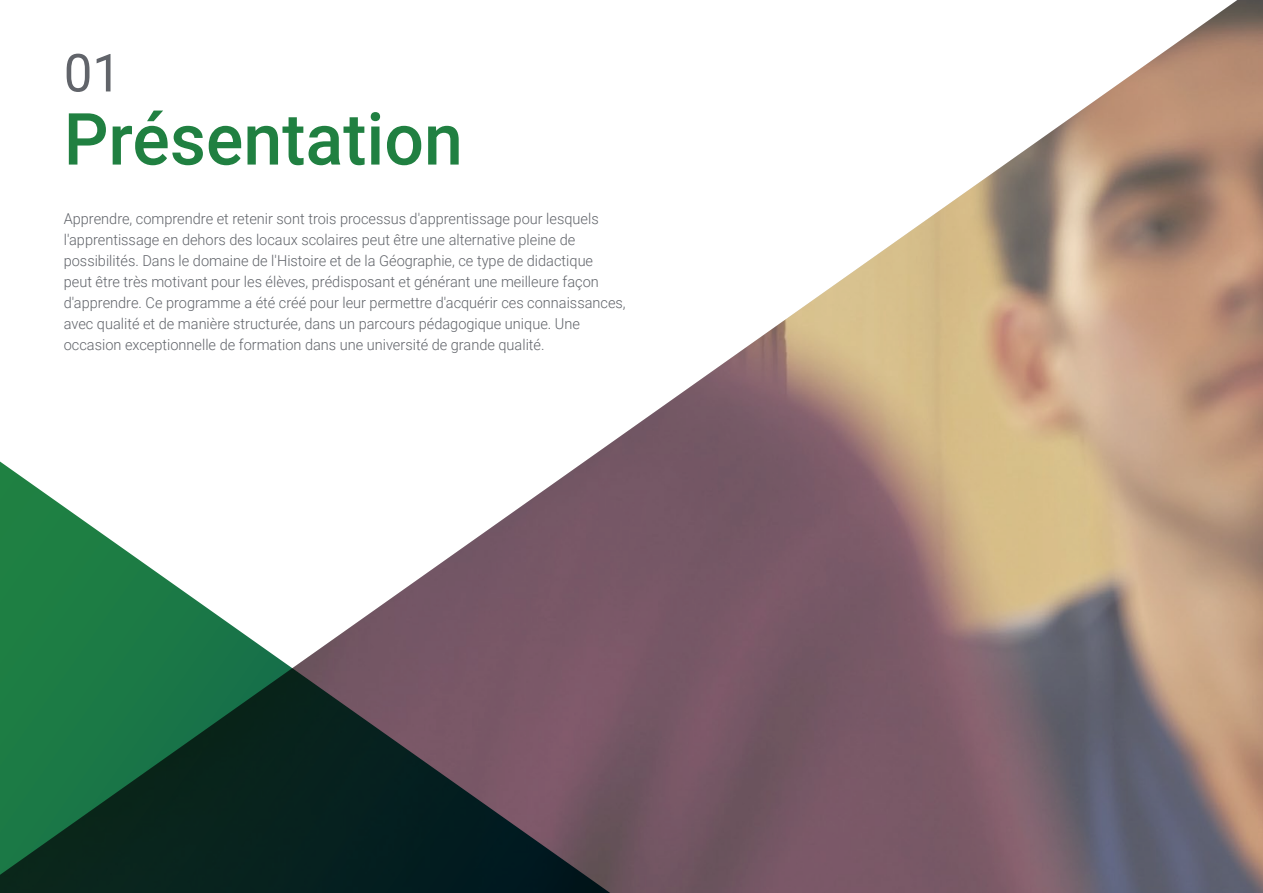
<style>
.page{position:relative;width:1263px;height:893px;background:#fff}
.page>*{position:absolute;margin:0;border:0;box-sizing:border-box;transform-origin:0 0}
.t1{font:500 72px "Roboto";color:#208041}
.t2{font:52.5px "Roboto";color:#61646a}
.t3{font:300 15px/21px "Roboto";color:#61646a}
</style>
<div class="page">
<img style="left:606px;top:0;width:657px;height:893px">
<svg style="left:0;top:446px;width:640px;height:447px"></svg>
<h2 class="t2" style="left:64px;top:36px;width:59px">01</h2>
<h1 class="t1" style="left:64px;top:89px;width:401px">Présentation</h1>
<p class="t3" style="left:64px;top:207px;width:563px">Apprendre, comprendre et retenir sont trois processus d'apprentissage pour lesquels l'apprentissage en dehors des locaux scolaires peut être une alternative pleine de possibilités. Dans le domaine de l'Histoire et de la Géographie, ce type de didactique<br>peut être très motivant pour les élèves, prédisposant et générant une meilleure façon d'apprendre. Ce programme a été créé pour leur permettre d'acquérir ces connaissances, avec qualité et de manière structurée, dans un parcours pédagogique unique. Une occasion exceptionnelle de formation dans une université de grande qualité.</p>
</div>
